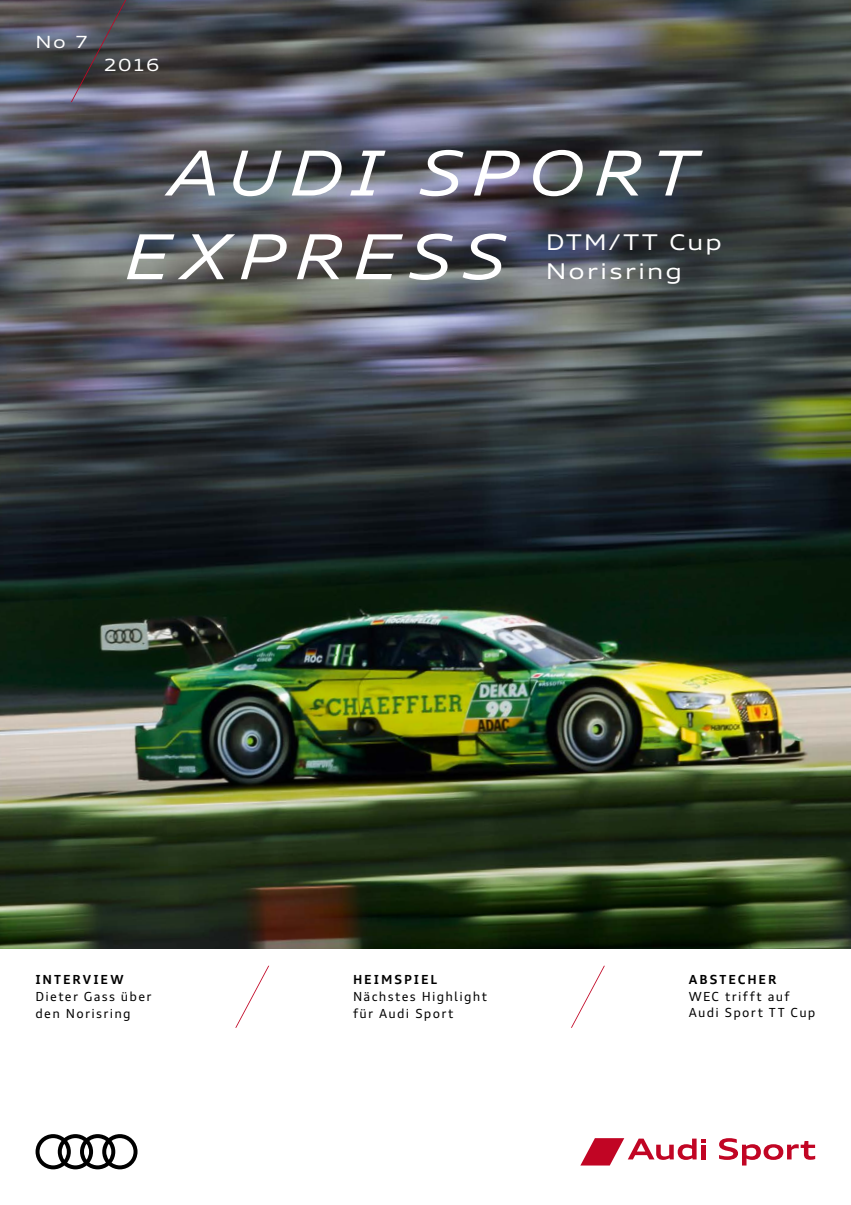
<style>
.page{position:relative;width:851px;height:1205px;background:#fff}
.page>*{position:absolute;margin:0;border:0;box-sizing:border-box;transform-origin:0 0}
.t1{font:italic expanded 62px/83.6px "Audi Type";letter-spacing:.12em;color:#fff}
.t2{font:expanded 21.62px/29.2px "Audi Type";letter-spacing:.08em;color:#fff}
.t3{font:expanded 16.88px "Audi Type";letter-spacing:.05em;color:#fff}
.t4{font:12.5px/16.9px "Audi Type";letter-spacing:.105em;color:#000}
.t5{font:700 12.5px "Audi Type";letter-spacing:.15em;color:#000}
</style>
<div class="page">
<img style="left:0;top:0;width:850px;height:948px">
<svg style="left:70px;top:0;width:62px;height:103px;background:#514f59"></svg>
<svg style="left:36px;top:1134px;width:101px;height:35px"></svg>
<svg style="left:719px;top:1138px;width:96px;height:27px"></svg>
<svg style="left:580px;top:1138px;width:125px;height:27px"></svg>
<svg style="left:235px;top:965px;width:35px;height:63px"></svg>
<svg style="left:571px;top:965px;width:34px;height:63px"></svg>
<h3 class="t3" style="left:35px;top:31px;width:54px">No 7</h3>
<h3 class="t3" style="left:103px;top:54px;width:58px">2016</h3>
<h1 class="t1" style="left:124px;top:129px;width:573px;text-indent:45px">AUDI SPORT<br>EXPRESS</h1>
<h2 class="t2" style="left:545px;top:227px;width:177px">DTM/TT Cup<br>Norisring</h2>
<p class="t5" style="left:35px;top:972px;width:90px">INTERVIEW</p>
<p class="t4" style="left:35px;top:988px;width:117px">Dieter Gass über den Norisring</p>
<p class="t5" style="left:353px;top:972px;width:85px">HEIMSPIEL</p>
<p class="t4" style="left:353px;top:988px;width:135px">Nächstes Highlight für Audi Sport</p>
<p class="t5" style="left:688px;top:971px;width:89px">ABSTECHER</p>
<p class="t4" style="left:688px;top:987px;width:128px">WEC trifft auf<br>Audi Sport TT Cup</p>
</div>
